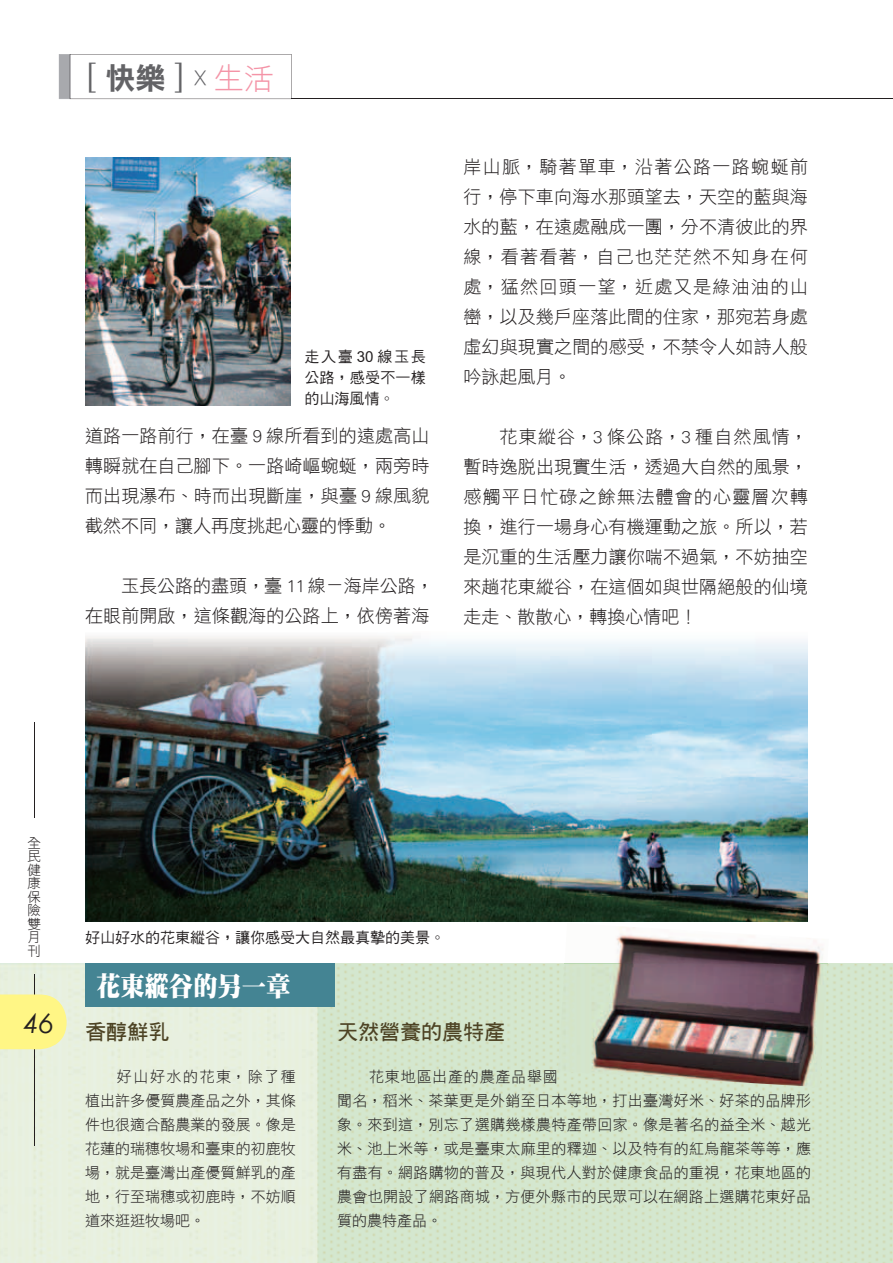
<style>
.page{position:relative;width:893px;height:1263px;background:#fff}
.page>*{position:absolute;margin:0;border:0;box-sizing:border-box;transform-origin:0 0}
.t1{font:800 30px "Inn Ming";color:#636366}
.t2{font:27px "DF Ming UB HKP BF";color:#fff;scale:.9 1}
.t3{font:italic 27px "Century Gothic";color:#231f20}
.t4{font:21px "DF Hei Bd HKP BF";color:#4d4324}
.t5{font:18px/30px "DF Hei Lt HKP BF";letter-spacing:.01em;color:#231f20;text-align:justify}
.t6{font:15px/24px "DF Hei Lt HKP BF";letter-spacing:.02em;color:#231f20}
.t7{font:15px/21px "DF Hei Md HKP BF";color:#231f20;text-align:justify}
.t8{font:13.5px/13.5px "DF Hei Lt HKP BF";color:#231f20}
.s1{font-family:"DF Li Hei Bd HK BF";font-weight:400}
.s2{font-family:"DF Hei Lt HKP BF";font-weight:400;color:#f494a7}
</style>
<div class="page">
<img style="left:0;top:964px;width:893px;height:299px">
<img style="left:565px;top:926px;width:264px;height:38px">
<img style="left:558px;top:964px;width:269px;height:123px">
<div style="left:85px;top:964px;width:249px;height:43px;background:#448493"></div>
<hr style="left:34px;top:975px;width:1px;height:171px;background:#231f20">
<svg style="left:0;top:994px;width:67px;height:55px;background:#fcf58d"></svg>
<hr style="left:34px;top:723px;width:1px;height:95px;background:#231f20">
<hr style="left:291px;top:98px;width:602px;height:1px;background:#231f20">
<svg style="left:59px;top:54px;width:232px;height:45px"></svg>
<img style="left:85px;top:636px;width:723px;height:286px">
<img style="left:85px;top:158px;width:205px;height:247px">
<h1 class="t1" style="left:83px;top:62px;width:193px">[<span class="s1">快樂</span>]<sup>X</sup><span class="s2">生活</span></h1>
<p class="t7" style="left:304px;top:346px;width:123px">走入臺 30 線玉長公路，感受不一樣的山海風情。</p>
<p class="t5" style="left:85px;top:420px;width:346px">道路一路前行，在臺 9 線所看到的遠處高山轉瞬就在自己腳下。一路崎嶇蜿蜒，兩旁時而出現瀑布、時而出現斷崖，與臺 9 線風貌截然不同，讓人再度挑起心靈的悸動。</p>
<p class="t5" style="left:85px;top:570px;width:350px;text-align:right">玉長公路的盡頭，臺 11 線－海岸公路，<br>在眼前開啟，這條觀海的公路上，依傍著海</p>
<p class="t5" style="left:463px;top:152px;width:346px">岸山脈，騎著單車，沿著公路一路蜿蜒前行，停下車向海水那頭望去，天空的藍與海水的藍，在遠處融成一團，分不清彼此的界線，看著看著，自己也茫茫然不知身在何處，猛然回頭一望，近處又是綠油油的山巒，以及幾戶座落此間的住家，那宛若身處虛幻與現實之間的感受，不禁令人如詩人般吟詠起風月。</p>
<p class="t5" style="left:463px;top:422px;width:346px;text-indent:36px">花東縱谷，3 條公路，3 種自然風情，暫時逸脫出現實生活，透過大自然的風景，感觸平日忙碌之餘無法體會的心靈層次轉換，進行一場身心有機運動之旅。所以，若是沉重的生活壓力讓你喘不過氣，不妨抽空來趟花東縱谷，在這個如與世隔絕般的仙境走走、散散心，轉換心情吧！</p>
<p class="t8" style="left:27px;top:836px;width:15px">全民健康保險雙月刊</p>
<h2 class="t3" style="left:24px;top:1004px;width:31px">46</h2>
<p class="t7" style="left:85px;top:928px;width:361px">好山好水的花東縱谷，讓你感受大自然最真摯的美景。</p>
<h2 class="t2" style="left:96px;top:972px;width:218px">花東縱谷的另一章</h2>
<p class="t4" style="left:85px;top:1021px;width:85px">香醇鮮乳</p>
<p class="t6" style="left:85px;top:1065px;width:212px;text-align:justify;text-indent:32px">好山好水的花東，除了種植出許多優質農產品之外，其條件也很適合酪農業的發展。像是花蓮的瑞穗牧場和臺東的初鹿牧場，就是臺灣出產優質鮮乳的產地，行至瑞穗或初鹿時，不妨順道來逛逛牧場吧。</p>
<p class="t4" style="left:337px;top:1021px;width:169px">天然營養的農特產</p>
<p class="t6" style="left:337px;top:1065px;width:475px;text-indent:32px">花東地區出產的農產品舉國<br>聞名，稻米、茶葉更是外銷至日本等地，打出臺灣好米、好茶的品牌形象。來到這，別忘了選購幾樣農特產帶回家。像是著名的益全米、越光米、池上米等，或是臺東太麻里的釋迦、以及特有的紅烏龍茶等等，應有盡有。網路購物的普及，與現代人對於健康食品的重視，花東地區的農會也開設了網路商城，方便外縣市的民眾可以在網路上選購花東好品質的農特產品。</p>
</div>
